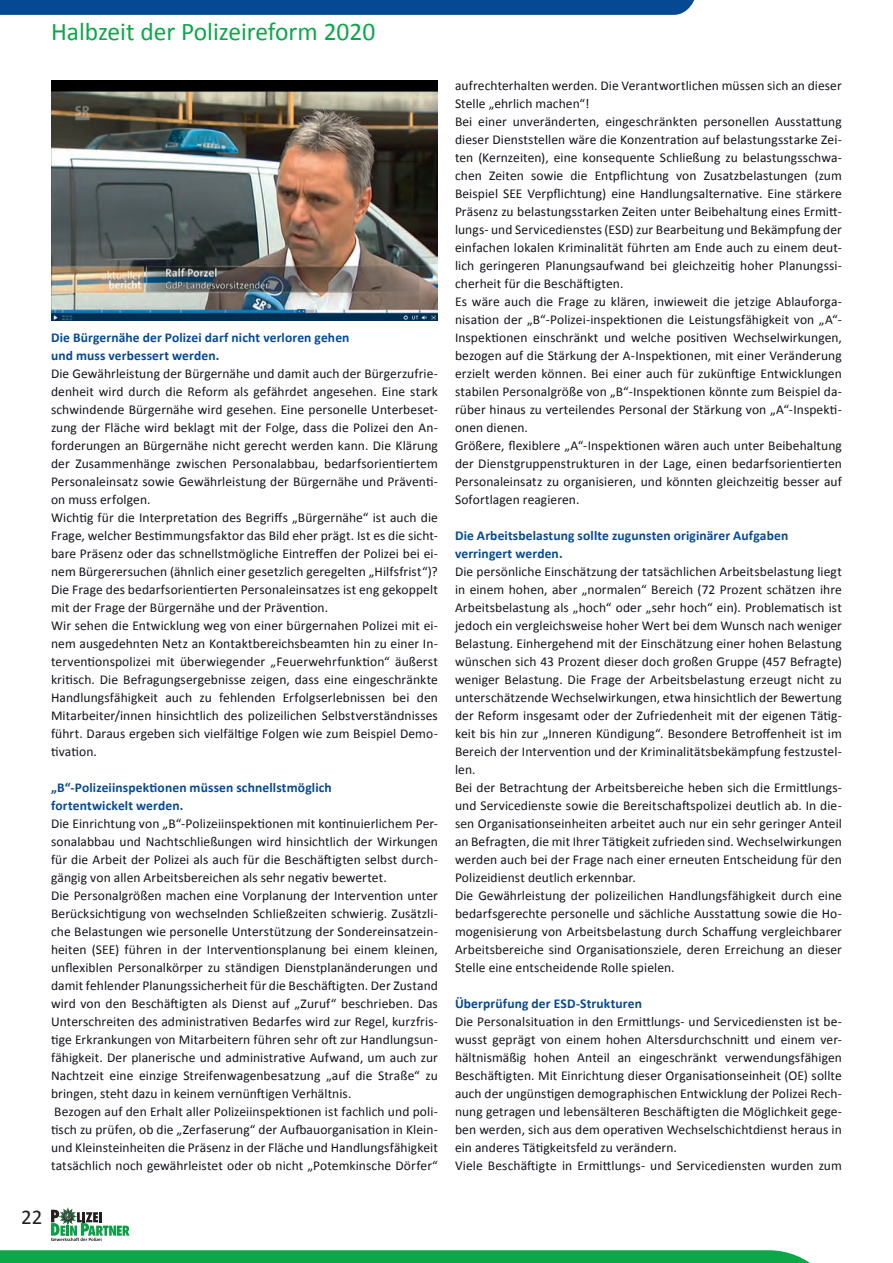
<style>
.page{position:relative;width:893px;height:1263px;background:#fff}
.page>*{position:absolute;margin:0;border:0;box-sizing:border-box;transform-origin:0 0}
.t1{font:25.5px "Calibri";color:#0ca749}
.t2{font:21px "Calibri";color:#231f20}
.t3{font:13.5px/18px "Calibri";letter-spacing:.005em;color:#14121b}
.t4{font:700 13.5px/18px "Calibri";letter-spacing:.01em;color:#054993}
</style>
<div class="page">
<svg style="left:51px;top:1208px;width:79px;height:33px"></svg>
<img style="left:51px;top:81px;width:387px;height:240px">
<svg style="left:0;top:1250px;width:810px;height:13px;background:#14a94f"></svg>
<svg style="left:0;top:0;width:695px;height:15px;background:#094c94"></svg>
<h1 class="t1" style="left:51px;top:16px;width:326px">Halbzeit der Polizeireform 2020</h1>
<p class="t4" style="left:51px;top:328px;width:300px">Die Bürgernähe der Polizei darf nicht verloren gehen und muss verbessert werden.</p>
<p class="t3" style="left:51px;top:364px;width:388px">Die Gewährleistung der Bürgernähe und damit auch der Bürgerzufrie&shy;denheit wird durch die Reform als gefährdet angesehen. Eine stark schwindende Bürgernähe wird gesehen. Eine personelle Unterbeset&shy;zung der Fläche wird beklagt mit der Folge, dass die Polizei den An&shy;forderungen an Bürgernähe nicht gerecht werden kann. Die Klärung der Zusammenhänge zwischen Personalabbau, bedarfsorientiertem Personaleinsatz sowie Gewährleistung der Bürgernähe und Präventi&shy;on muss erfolgen.<br>Wichtig für die Interpretation des Begriffs „Bürgernähe“ ist auch die Frage, welcher Bestimmungsfaktor das Bild eher prägt. Ist es die sicht&shy;bare Präsenz oder das schnellstmögliche Eintreffen der Polizei bei ei&shy;nem Bürgerersuchen (ähnlich einer gesetzlich geregelten „Hilfsfrist“)?<br>Die Frage des bedarfsorientierten Personaleinsatzes ist eng gekoppelt mit der Frage der Bürgernähe und der Prävention.<br>Wir sehen die Entwicklung weg von einer bürgernahen Polizei mit ei&shy;nem ausgedehnten Netz an Kontaktbereichsbeamten hin zu einer In&shy;terventionspolizei mit überwiegender „Feuerwehrfunktion“ äußerst kritisch. Die Befragungsergebnisse zeigen, dass eine eingeschränkte Handlungsfähigkeit auch zu fehlenden Erfolgserlebnissen bei den Mitarbeiter/innen hinsichtlich des polizeilichen Selbstverständnisses führt. Daraus ergeben sich vielfältige Folgen wie zum Beispiel Demo&shy;tivation.</p>
<p class="t4" style="left:51px;top:778px;width:282px">„B“-Polizeiinspektionen müssen schnellstmöglich fortentwickelt werden.</p>
<p class="t3" style="left:51px;top:814px;width:388px">Die Einrichtung von „B“-Polizeiinspektionen mit kontinuierlichem Per&shy;sonalabbau und Nachtschließungen wird hinsichtlich der Wirkungen für die Arbeit der Polizei als auch für die Beschäftigten selbst durch&shy;gängig von allen Arbeitsbereichen als sehr negativ bewertet.<br>Die Personalgrößen machen eine Vorplanung der Intervention unter Berücksichtigung von wechselnden Schließzeiten schwierig. Zusätzli&shy;che Belastungen wie personelle Unterstützung der Sondereinsatzein&shy;heiten (SEE) führen in der Interventionsplanung bei einem kleinen, unflexiblen Personalkörper zu ständigen Dienstplanänderungen und damit fehlender Planungssicherheit für die Beschäftigten. Der Zustand wird von den Beschäftigten als Dienst auf „Zuruf“ beschrieben. Das Unterschreiten des administrativen Bedarfes wird zur Regel, kurzfris&shy;tige Erkrankungen von Mitarbeitern führen sehr oft zur Handlungsun&shy;fähigkeit. Der planerische und administrative Aufwand, um auch zur Nachtzeit eine einzige Streifenwagenbesatzung „auf die Straße“ zu bringen, steht dazu in keinem vernünftigen Verhältnis.<br>Bezogen auf den Erhalt aller Polizeiinspektionen ist fachlich und poli&shy;tisch zu prüfen, ob die „Zerfaserung“ der Aufbauorganisation in Klein&shy;und Kleinsteinheiten die Präsenz in der Fläche und Handlungsfähigkeit tatsächlich noch gewährleistet oder ob nicht „Potemkinsche Dörfer“</p>
<h2 class="t2" style="left:21px;top:1204px;width:23px">22</h2>
<p class="t3" style="left:455px;top:76px;width:388px">aufrechterhalten werden. Die Verantwortlichen müssen sich an dieser Stelle „ehrlich machen“!<br>Bei einer unveränderten, eingeschränkten personellen Ausstattung dieser Dienststellen wäre die Konzentration auf belastungsstarke Zei&shy;ten (Kernzeiten), eine konsequente Schließung zu belastungsschwa&shy;chen Zeiten sowie die Entpflichtung von Zusatzbelastungen (zum Beispiel SEE Verpflichtung) eine Handlungsalternative. Eine stärkere Präsenz zu belastungsstarken Zeiten unter Beibehaltung eines Ermitt&shy;lungs- und Servicedienstes (ESD) zur Bearbeitung und Bekämpfung der einfachen lokalen Kriminalität führten am Ende auch zu einem deut&shy;lich geringeren Planungsaufwand bei gleichzeitig hoher Planungssi&shy;cherheit für die Beschäftigten.<br>Es wäre auch die Frage zu klären, inwieweit die jetzige Ablauforga&shy;nisation der „B“-Polizei-inspektionen die Leistungsfähigkeit von „A“- Inspektionen einschränkt und welche positiven Wechselwirkungen, bezogen auf die Stärkung der A-Inspektionen, mit einer Veränderung erzielt werden können. Bei einer auch für zukünftige Entwicklungen stabilen Personalgröße von „B“-Inspektionen könnte zum Beispiel da&shy;rüber hinaus zu verteilendes Personal der Stärkung von „A“-Inspekti&shy;onen dienen.<br>Größere, flexiblere „A“-Inspektionen wären auch unter Beibehaltung der Dienstgruppenstrukturen in der Lage, einen bedarfsorientierten Personaleinsatz zu organisieren, und könnten gleichzeitig besser auf Sofortlagen reagieren.</p>
<p class="t4" style="left:455px;top:526px;width:335px">Die Arbeitsbelastung sollte zugunsten originärer Aufgaben verringert werden.</p>
<p class="t3" style="left:455px;top:562px;width:388px">Die persönliche Einschätzung der tatsächlichen Arbeitsbelastung liegt in einem hohen, aber „normalen“ Bereich (72 Prozent schätzen ihre Arbeitsbelastung als „hoch“ oder „sehr hoch“ ein). Problematisch ist jedoch ein vergleichsweise hoher Wert bei dem Wunsch nach weniger Belastung. Einhergehend mit der Einschätzung einer hohen Belastung wünschen sich 43 Prozent dieser doch großen Gruppe (457 Befragte) weniger Belastung. Die Frage der Arbeitsbelastung erzeugt nicht zu unterschätzende Wechselwirkungen, etwa hinsichtlich der Bewertung der Reform insgesamt oder der Zufriedenheit mit der eigenen Tätig&shy;keit bis hin zur „Inneren Kündigung“. Besondere Betroffenheit ist im Bereich der Intervention und der Kriminalitätsbekämpfung festzustel&shy;len.<br>Bei der Betrachtung der Arbeitsbereiche heben sich die Ermittlungs&shy;und Servicedienste sowie die Bereitschaftspolizei deutlich ab. In die&shy;sen Organisationseinheiten arbeitet auch nur ein sehr geringer Anteil an Befragten, die mit Ihrer Tätigkeit zufrieden sind. Wechselwirkungen werden auch bei der Frage nach einer erneuten Entscheidung für den Polizeidienst deutlich erkennbar.<br>Die Gewährleistung der polizeilichen Handlungsfähigkeit durch eine bedarfsgerechte personelle und sächliche Ausstattung sowie die Ho&shy;mogenisierung von Arbeitsbelastung durch Schaffung vergleichbarer Arbeitsbereiche sind Organisationsziele, deren Erreichung an dieser Stelle eine entscheidende Rolle spielen.</p>
<p class="t4" style="left:455px;top:994px;width:188px">Überprüfung der ESD-Strukturen</p>
<p class="t3" style="left:455px;top:1012px;width:388px">Die Personalsituation in den Ermittlungs- und Servicediensten ist be&shy;wusst geprägt von einem hohen Altersdurchschnitt und einem ver&shy;hältnismäßig hohen Anteil an eingeschränkt verwendungsfähigen Beschäftigten. Mit Einrichtung dieser Organisationseinheit (OE) sollte auch der ungünstigen demographischen Entwicklung der Polizei Rech&shy;nung getragen und lebensälteren Beschäftigten die Möglichkeit gege&shy;ben werden, sich aus dem operativen Wechselschichtdienst heraus in ein anderes Tätigkeitsfeld zu verändern.<br>Viele Beschäftigte in Ermittlungs- und Servicediensten wurden zum</p>
</div>
